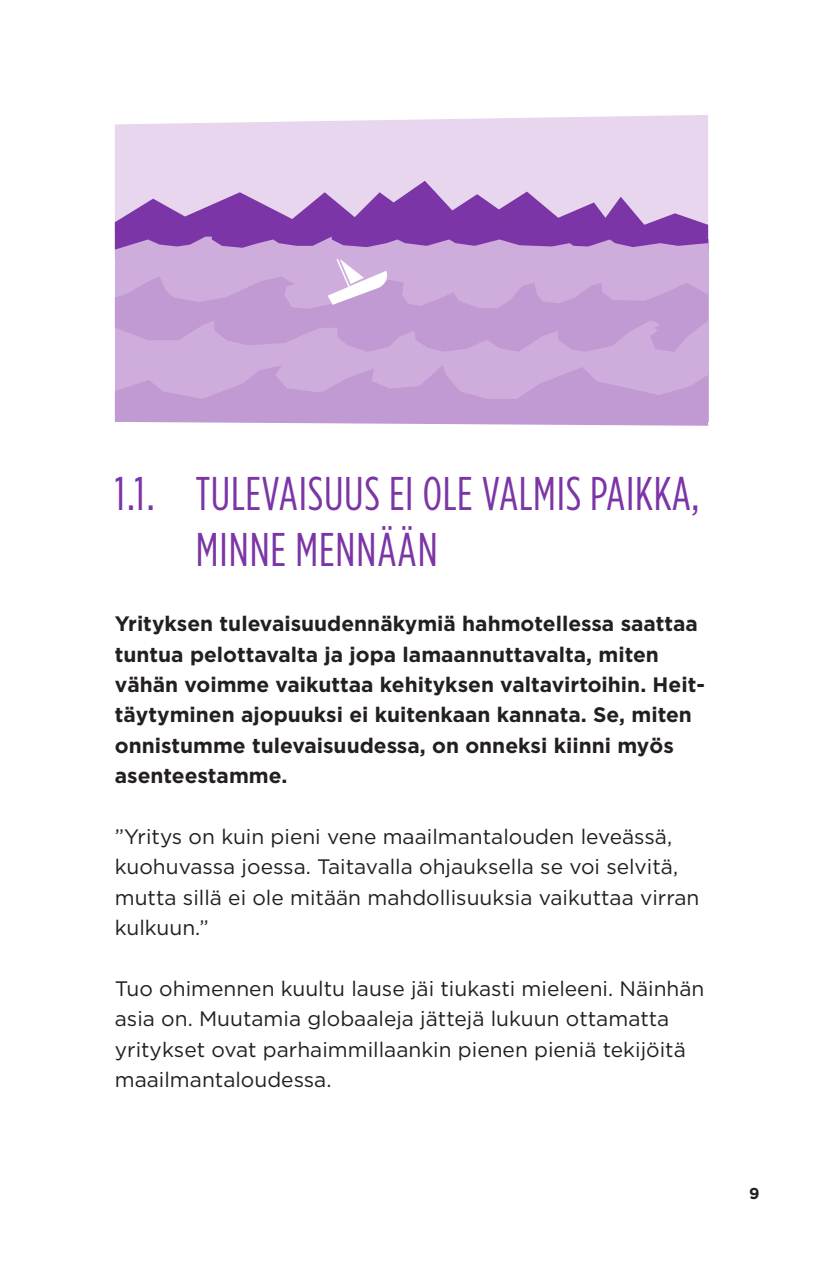
<style>
.page{position:relative;width:823px;height:1263px;background:#fff}
.page>*{position:absolute;margin:0;border:0;box-sizing:border-box;transform-origin:0 0}
.kpl_otsikot{font:47.25px/56.7px "Gotham Condensed";letter-spacing:.015em;color:#7c35a6}
.leipäteksti{font:20.93px/30.4px "Gotham";color:#231f20}
.ingressit{font:700 20.93px/30.4px "Gotham";color:#231f20}
.t1{font:700 15.75px "Gotham";color:#231f20}
</style>
<div class="page">
<svg style="left:115px;top:115px;width:593px;height:66px;background:#e9d7ef"></svg>
<div style="left:115px;top:239px;width:593px;height:183px;background:#ceaddc"></div>
<svg style="left:115px;top:365px;width:593px;height:61px"></svg>
<svg style="left:115px;top:305px;width:593px;height:47px;fill:#c199d3"></svg>
<svg style="left:115px;top:181px;width:593px;height:124px"></svg>
<p class="kpl_otsikot" style="left:196px;top:464px;width:505px;text-indent:-81px">1.1. TULEVAISUUS EI OLE VALMIS PAIKKA,<br>MINNE MENNÄÄN</p>
<p class="ingressit" style="left:115px;top:608px;width:591px">Yrityksen tulevaisuudennäkymiä hahmotellessa saattaa tuntua pelottavalta ja jopa lamaannuttavalta, miten vähän voimme vaikuttaa kehityksen valtavirtoihin. Heit&shy;täytyminen ajopuuksi ei kuitenkaan kannata. Se, miten onnistumme tulevaisuudessa, on onneksi kiinni myös asenteestamme.</p>
<p class="leipäteksti" style="left:115px;top:821px;width:586px">”Yritys on kuin pieni vene maailmantalouden leveässä, kuohuvassa joessa. Taitavalla ohjauksella se voi selvitä, mutta sillä ei ole mitään mahdollisuuksia vaikuttaa virran kulkuun.”</p>
<p class="leipäteksti" style="left:115px;top:973px;width:591px">Tuo ohimennen kuultu lause jäi tiukasti mieleeni. Näinhän asia on. Muutamia globaaleja jättejä lukuun ottamatta yritykset ovat parhaimmillaankin pienen pieniä tekijöitä maailmantaloudessa.</p>
<p class="t1" style="left:749px;top:1184px;width:12px">9</p>
</div>
